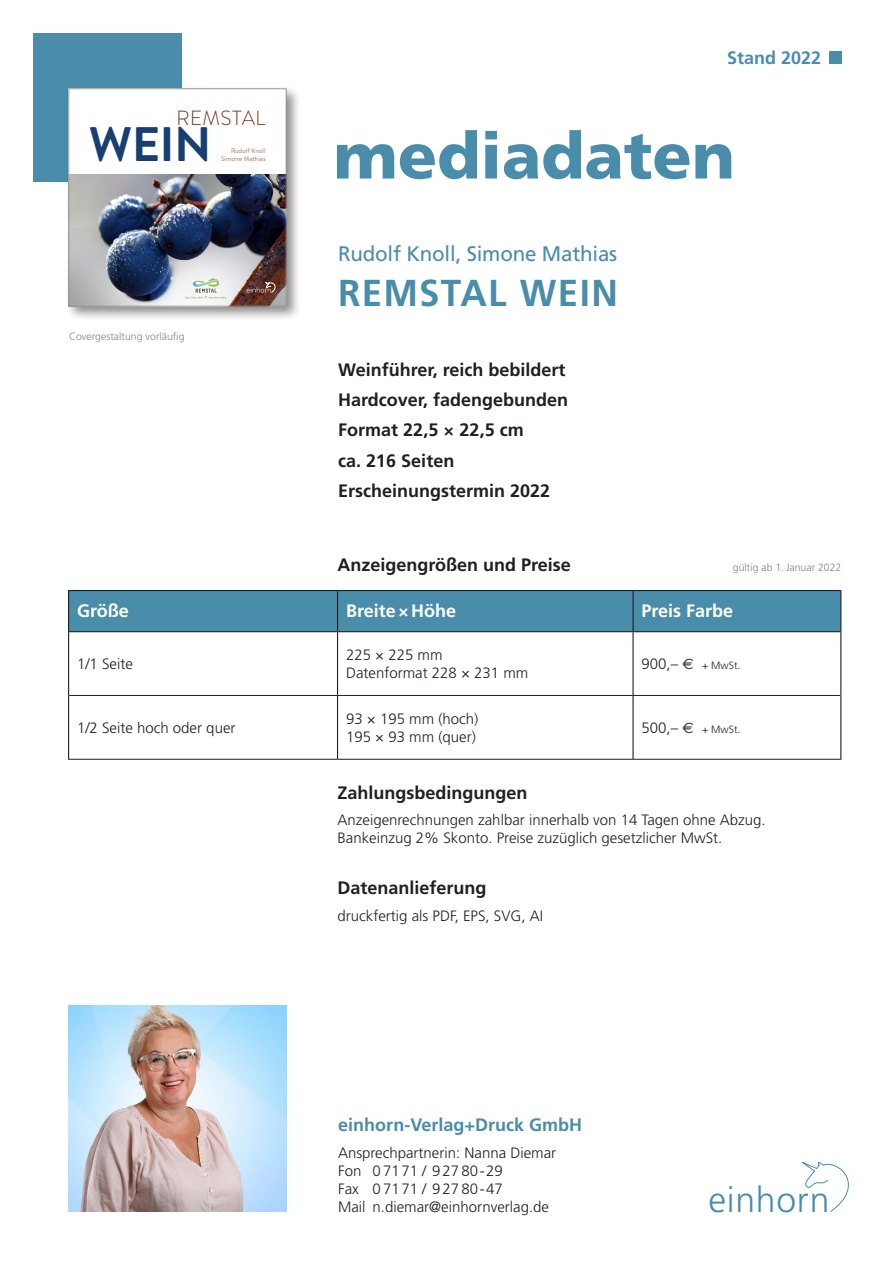
<style>
.page{position:relative;width:893px;height:1263px;background:#fff}
.page>*{position:absolute;margin:0;border:0;box-sizing:border-box;transform-origin:0 0}
.t1{font:900 64.5px "Frutiger LT Std";color:#498dab}
.t2{font:700 48.3px "Brandon Text";color:#173f72}
.t3{font:700 37.5px "Frutiger LT Std";letter-spacing:.035em;color:#498dab}
.t4{font:300 35.55px "Frutiger LT Std";letter-spacing:.02em;color:#498dab}
.t5{font:21px "Frutiger LT Std";letter-spacing:-.01em;color:#498dab}
.t6{font:300 20.4px "Brandon Text";letter-spacing:.02em;color:#753725}
.t7{font:700 18px "Frutiger LT Std";color:#231f20}
.t8{font:700 18px "Frutiger LT Std";color:#498dab}
.t9{font:700 18px "Frutiger LT Std";color:#fff}
.t10{font:300 15px "Frutiger LT Std";color:#231f20}
.t11{font:300 10.5px "Frutiger LT Std";color:#808285}
.t12{font:300 10.5px "Frutiger LT Std";color:#231f20}
.t13{font:6.6px/8.1px "Brandon Text";color:#a27462;text-align:right}
.s1{font-size:15px}
.s2{font-family:"Euro Sans";font-weight:400;font-size:15px}
</style>
<div class="page">
<svg style="left:801px;top:1161px;width:48px;height:51px"></svg>
<div style="left:33px;top:33px;width:149px;height:149px;background:#498dab"></div>
<div style="left:66px;top:86px;width:236px;height:236px;background:#231f20;opacity:.51"></div>
<div style="left:69px;top:89px;width:217px;height:217px;background:#fff"></div>
<img style="left:71px;top:175px;width:213px;height:129px">
<svg style="left:247px;top:282px;width:28px;height:11px"></svg>
<svg style="left:185px;top:278px;width:43px;height:21px"></svg>
<div style="left:69px;top:89px;width:217px;height:217px;border:1px solid #939598"></div>
<div style="left:69px;top:591px;width:771px;height:40px;background:#498dab"></div>
<hr style="left:68px;top:590px;width:270px;height:1px;background:#231f20">
<hr style="left:68px;top:591px;width:1px;height:40px;background:#231f20">
<hr style="left:338px;top:590px;width:295px;height:1px;background:#231f20">
<hr style="left:337px;top:591px;width:1px;height:40px;background:#231f20">
<hr style="left:633px;top:590px;width:208px;height:1px;background:#231f20">
<hr style="left:632px;top:591px;width:2px;height:40px;background:#231f20">
<hr style="left:840px;top:591px;width:1px;height:40px;background:#231f20">
<hr style="left:68px;top:631px;width:270px;height:1px;background:#231f20">
<hr style="left:68px;top:632px;width:1px;height:63px;background:#231f20">
<hr style="left:338px;top:631px;width:295px;height:1px;background:#231f20">
<hr style="left:337px;top:632px;width:1px;height:63px;background:#231f20">
<hr style="left:633px;top:631px;width:208px;height:1px;background:#231f20">
<hr style="left:632px;top:632px;width:2px;height:63px;background:#231f20">
<hr style="left:840px;top:632px;width:1px;height:63px;background:#231f20">
<hr style="left:68px;top:695px;width:1px;height:64px;background:#231f20">
<hr style="left:337px;top:696px;width:1px;height:63px;background:#231f20">
<hr style="left:632px;top:696px;width:2px;height:63px;background:#231f20">
<hr style="left:840px;top:695px;width:1px;height:64px;background:#231f20">
<hr style="left:69px;top:695px;width:269px;height:1px;background:#231f20">
<hr style="left:338px;top:695px;width:295px;height:1px;background:#231f20">
<hr style="left:633px;top:695px;width:207px;height:1px;background:#231f20">
<hr style="left:68px;top:759px;width:270px;height:1px;background:#231f20">
<hr style="left:338px;top:759px;width:295px;height:1px;background:#231f20">
<hr style="left:633px;top:759px;width:208px;height:1px;background:#231f20">
<div style="left:829px;top:51px;width:13px;height:13px;background:#498dab"></div>
<img style="left:68px;top:1005px;width:218px;height:207px">
<p class="t6" style="left:177px;top:104px;width:91px">REMSTAL</p>
<p class="t2" style="left:89px;top:111px;width:124px">WEIN</p>
<p class="t13" style="left:221px;top:146px;width:46px">Rudolf Knoll<br>Simone Mathias</p>
<p class="t11" style="left:69px;top:330px;width:117px">Covergestaltung vorläufig</p>
<p class="t8" style="left:727px;top:47px;width:95px">Stand 2022</p>
<h1 class="t1" style="left:333px;top:117px;width:403px">mediadaten</h1>
<p class="t5" style="left:338px;top:242px;width:281px">Rudolf Knoll, Simone Mathias</p>
<p class="t3" style="left:338px;top:271px;width:282px">REMSTAL WEIN</p>
<p class="t7" style="left:338px;top:359px;width:229px">Weinführer, reich bebildert</p>
<p class="t7" style="left:338px;top:389px;width:232px">Hardcover, fadengebunden</p>
<p class="t7" style="left:338px;top:420px;width:187px">Format 22,5 × 22,5 cm</p>
<p class="t7" style="left:338px;top:450px;width:118px">ca. 216 Seiten</p>
<p class="t7" style="left:338px;top:480px;width:214px">Erscheinungstermin 2022</p>
<p class="t7" style="left:338px;top:554px;width:235px">Anzeigengrößen und Preise</p>
<p class="t11" style="left:733px;top:561px;width:110px">gültig ab 1. Januar 2022</p>
<p class="t9" style="left:77px;top:600px;width:53px">Größe</p>
<p class="t9" style="left:346px;top:600px;width:111px">Breite×Höhe</p>
<p class="t9" style="left:642px;top:600px;width:93px">Preis Farbe</p>
<p class="t10" style="left:77px;top:655px;width:57px">1/1 Seite</p>
<p class="t10" style="left:77px;top:719px;width:160px">1/2 Seite hoch oder quer</p>
<p class="t10" style="left:346px;top:646px;width:98px">225 × 225 mm</p>
<p class="t10" style="left:346px;top:664px;width:184px">Datenformat 228 × 231 mm</p>
<p class="t10" style="left:346px;top:710px;width:134px">93 × 195 mm (hoch)</p>
<p class="t10" style="left:346px;top:728px;width:131px">195 × 93 mm (quer)</p>
<p class="t12" style="left:642px;top:659px;width:100px"><span class="s1">900,–</span> <span class="s2">€</span> + MwSt.</p>
<p class="t12" style="left:642px;top:723px;width:100px"><span class="s1">500,–</span> <span class="s2">€</span> + MwSt.</p>
<p class="t7" style="left:338px;top:782px;width:192px">Zahlungsbedingungen</p>
<p class="t10" style="left:338px;top:811px;width:430px">Anzeigenrechnungen zahlbar innerhalb von 14 Tagen ohne Abzug.</p>
<p class="t10" style="left:338px;top:829px;width:386px">Bankeinzug 2% Skonto. Preise zuzüglich gesetzlicher MwSt.</p>
<p class="t7" style="left:338px;top:878px;width:151px">Datenanlieferung</p>
<p class="t10" style="left:338px;top:907px;width:207px">druckfertig als PDF, EPS, SVG, AI</p>
<p class="t8" style="left:338px;top:1114px;width:246px">einhorn-Verlag+Druck GmbH</p>
<p class="t10" style="left:338px;top:1144px;width:220px">Ansprechpartnerin: Nanna Diemar</p>
<p class="t10" style="left:338px;top:1162px;width:166px">Fon 0 7171 / 9 27 80-29</p>
<p class="t10" style="left:338px;top:1180px;width:166px">Fax 0 7171 / 9 27 80-47</p>
<p class="t10" style="left:338px;top:1198px;width:212px">Mail n.diemar@einhornverlag.de</p>
<h3 class="t4" style="left:708px;top:1179px;width:123px">einhorn</h3>
</div>
